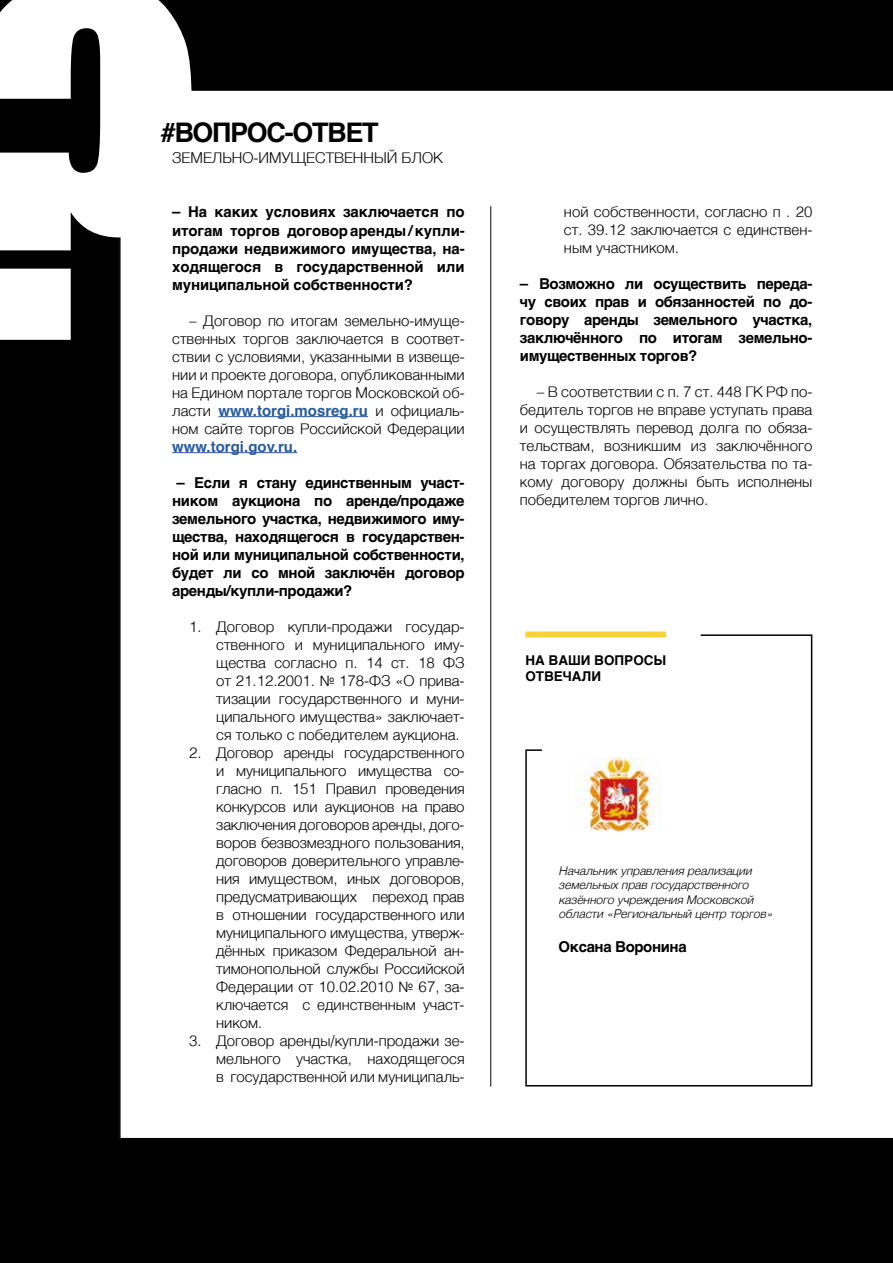
<style>
.page{position:relative;width:893px;height:1263px;background:#000}
.page>*{position:absolute;margin:0;border:0;box-sizing:border-box;transform-origin:0 0}
.t1{font:450px "Impact";color:#fff}
.t2{font:700 27px "Helvetica";letter-spacing:-.05em;color:#000}
.t3{font:300 15px/18px "Helvetica";color:#000;text-align:justify}
.t4{font:700 15px/18px "Helvetica";letter-spacing:-.025em;color:#000;text-align:justify}
.t5{font:700 15px "Helvetica";color:#275b9b}
.t6{font:700 13.5px/16.2px "Helvetica";color:#000}
.t7{font:italic 300 12px/14.4px "Helvetica";color:#000}
.s1{font-weight:700;color:#275b9b}
</style>
<div class="page">
<div style="left:119px;top:90px;width:774px;height:1049px;background:#fff"></div>
<hr style="left:490px;top:206px;width:1px;height:880px;background:#000">
<hr style="left:218px;top:416px;width:150px;height:1px;background:#275b9b">
<hr style="left:172px;top:452px;width:125px;height:1px;background:#275b9b">
<div style="left:525px;top:634px;width:288px;height:453px;background:#fff"></div>
<div style="left:525px;top:631px;width:141px;height:6px;background:#f7d338"></div>
<img style="left:575px;top:757px;width:87px;height:75px">
<h1 class="t1" style="left:-36px;top:-186px;width:238px">?</h1>
<h2 class="t2" style="left:161px;top:111px;width:219px">#ВОПРОС-ОТВЕТ</h2>
<p class="t3" style="left:172px;top:148px;width:272px">ЗЕМЕЛЬНО-ИМУЩЕСТВЕННЫЙ БЛОК</p>
<p class="t4" style="left:172px;top:203px;width:294px">– На каких условиях заключается по итогам торгов договор аренды / купли&shy;продажи недвижимого имущества, на&shy;ходящегося в государственной или муниципальной собственности?</p>
<p class="t3" style="left:172px;top:310px;width:294px;text-indent:17px">– Договор по итогам земельно-имуще&shy;ственных торгов заключается в соответ&shy;ствии с условиями, указанными в извеще&shy;нии и проекте договора, опубликованными на Едином портале торгов Московской об&shy;ласти <span class="s1">www.torgi.mosreg.ru</span> и официаль&shy;ном сайте торгов Российской Федерации</p>
<p class="t5" style="left:172px;top:434px;width:127px">www.torgi.gov.ru.</p>
<p class="t4" style="left:172px;top:473px;width:294px">– Если я стану единственным участ&shy;ником аукциона по аренде/продаже земельного участка, недвижимого иму&shy;щества, находящегося в государствен&shy;ной или муниципальной собственности, будет ли со мной заключён договор аренды/купли-продажи?</p>
<p class="t3" style="left:216px;top:616px;width:250px;text-indent:-27px">1. Договор купли-продажи государ&shy;ственного и муниципального иму&shy;щества согласно п. 14 ст. 18 ФЗ от 21.12.2001. № 178-ФЗ «О прива&shy;тизации государственного и муни&shy;ципального имущества» заключает&shy;ся только с победителем аукциона.</p>
<p class="t3" style="left:216px;top:742px;width:250px;text-indent:-27px">2. Договор аренды государственного и муниципального имущества со&shy;гласно п. 151 Правил проведения конкурсов или аукционов на право заключения договоров аренды, дого&shy;воров безвозмездного пользования, договоров доверительного управле&shy;ния имуществом, иных договоров, предусматривающих переход прав в отношении государственного или муниципального имущества, утверж&shy;дённых приказом Федеральной ан&shy;тимонопольной службы Российской Федерации от 10.02.2010 № 67, за&shy;ключается с единственным участ&shy;ником.</p>
<p class="t3" style="left:216px;top:1030px;width:250px;text-indent:-27px">3. Договор аренды/купли-продажи зе&shy;мельного участка, находящегося в государственной или муниципаль-</p>
<p class="t3" style="left:564px;top:202px;width:250px">ной собственности, согласно п . 20 ст. 39.12 заключается с единствен&shy;ным участником.</p>
<p class="t4" style="left:520px;top:275px;width:294px">– Возможно ли осуществить переда&shy;чу своих прав и обязанностей по до&shy;говору аренды земельного участка, заключённого по итогам земельно&shy;имущественных торгов?</p>
<p class="t3" style="left:520px;top:382px;width:294px;text-indent:17px">– В соответствии с п. 7 ст. 448 ГК РФ по&shy;бедитель торгов не вправе уступать права и осуществлять перевод долга по обяза&shy;тельствам, возникшим из заключённого на торгах договора. Обязательства по та&shy;кому договору должны быть исполнены победителем торгов лично.</p>
<p class="t6" style="left:525px;top:652px;width:142px">НА ВАШИ ВОПРОСЫ<br>ОТВЕЧАЛИ</p>
<p class="t7" style="left:559px;top:863px;width:216px">Начальник управления реализации земельных прав государственного казённого учреждения Московской области «Региональный центр торгов»</p>
<p class="t4" style="left:559px;top:938px;width:130px">Оксана Воронина</p>
</div>
